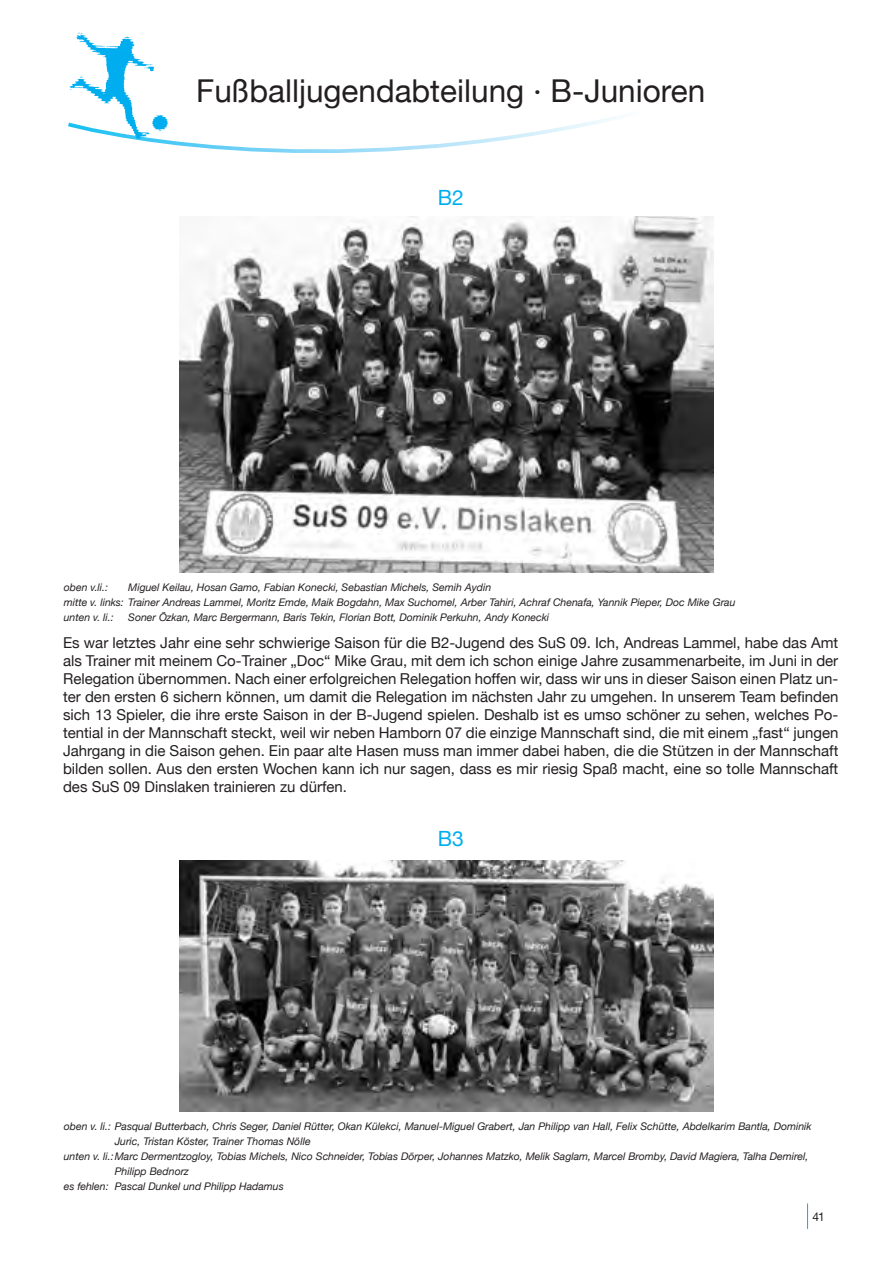
<style>
.page{position:relative;width:893px;height:1263px;background:#fff}
.page>*{position:absolute;margin:0;border:0;box-sizing:border-box;transform-origin:0 0}
.t1{font:31.5px "Helvetica Neue";color:#231f20}
.t2{font:21px "Helvetica Neue";color:#00aeef}
.t3{font:15px/18px "Helvetica Neue";color:#231f20;text-align:justify}
.t4{font:12px "Helvetica Neue";color:#231f20}
.t5{font:italic 10.5px/15px "Helvetica Neue";color:#231f20}
</style>
<div class="page">
<svg style="left:152px;top:116px;width:467px;height:37px"></svg>
<svg style="left:807px;top:1203px;width:1px;height:26px"></svg>
<img style="left:68px;top:32px;width:105px;height:110px">
<img style="left:179px;top:217px;width:535px;height:356px">
<img style="left:179px;top:860px;width:535px;height:252px">
<h1 class="t1" style="left:196px;top:72px;width:510px">Fußballjugendabteilung · B-Junioren</h1>
<h2 class="t2" style="left:438px;top:185px;width:28px">B2</h2>
<p class="t5" style="left:64px;top:580px;width:673px;text-indent:65px">Miguel Keilau, Hosan Gamo, Fabian Konecki, Sebastian Michels, Semih Aydin<br>mitte v. links: Trainer Andreas Lammel, Moritz Emde, Maik Bogdahn, Max Suchomel, Arber Tahiri, Achraf Chenafa, Yannik Pieper, Doc Mike Grau unten v. li.:</p>
<p class="t5" style="left:64px;top:580px;width:46px">oben v.li.:</p>
<p class="t5" style="left:128px;top:610px;width:422px">Soner Özkan, Marc Bergermann, Baris Tekin, Florian Bott, Dominik Perkuhn, Andy Konecki</p>
<p class="t3" style="left:63px;top:633px;width:777px">Es war letztes Jahr eine sehr schwierige Saison für die B2-Jugend des SuS 09. Ich, Andreas Lammel, habe das Amt als Trainer mit meinem Co-Trainer „Doc“ Mike Grau, mit dem ich schon einige Jahre zusammenarbeite, im Juni in der Relegation übernommen. Nach einer erfolgreichen Relegation hoffen wir, dass wir uns in dieser Saison einen Platz un&shy;ter den ersten 6 sichern können, um damit die Relegation im nächsten Jahr zu umgehen. In unserem Team befinden sich 13 Spieler, die ihre erste Saison in der B-Jugend spielen. Deshalb ist es umso schöner zu sehen, welches Po&shy;tential in der Mannschaft steckt, weil wir neben Hamborn 07 die einzige Mannschaft sind, die mit einem „fast“ jungen Jahrgang in die Saison gehen. Ein paar alte Hasen muss man immer dabei haben, die die Stützen in der Mannschaft bilden sollen. Aus den ersten Wochen kann ich nur sagen, dass es mir riesig Spaß macht, eine so tolle Mannschaft des SuS 09 Dinslaken trainieren zu dürfen.</p>
<h2 class="t2" style="left:438px;top:826px;width:28px">B3</h2>
<p class="t5" style="left:64px;top:1119px;width:749px">oben v. li.: Pasqual Butterbach, Chris Seger, Daniel Rütter, Okan Külekci, Manuel-Miguel Grabert, Jan Philipp van Hall, Felix Schütte, Abdelkarim Bantla, Dominik</p>
<p class="t5" style="left:115px;top:1134px;width:197px">Juric, Tristan Köster, Trainer Thomas Nölle</p>
<p class="t5" style="left:64px;top:1149px;width:746px">unten v. li.:Marc Dermentzogloy, Tobias Michels, Nico Schneider, Tobias Dörper, Johannes Matzko, Melik Saglam, Marcel Bromby, David Magiera, Talha Demirel,</p>
<p class="t5" style="left:115px;top:1164px;width:76px">Philipp Bednorz</p>
<p class="t5" style="left:64px;top:1179px;width:222px">es fehlen: Pascal Dunkel und Philipp Hadamus</p>
<p class="t4" style="left:812px;top:1209px;width:14px">41</p>
</div>
